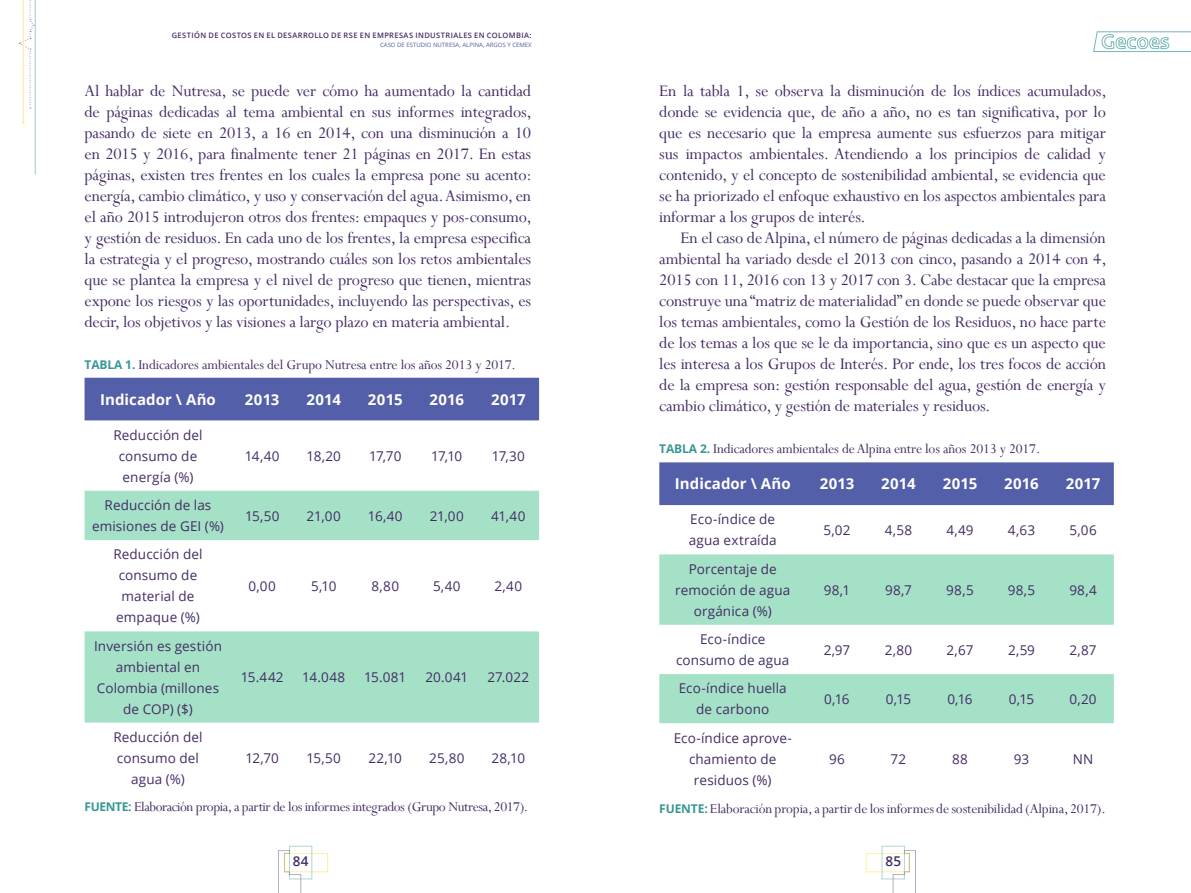
<style>
.page{position:relative;width:1191px;height:893px;background:#fff}
.page>*{position:absolute;margin:0;border:0;box-sizing:border-box;transform-origin:0 0}
.t1{font:18px/21px "Perpetua";letter-spacing:-.01em;color:#432c63;text-align:justify}
.t2{font:15px "Perpetua";letter-spacing:-.01em;color:#432c63}
.t3{font:15px "Perpetua";letter-spacing:-.03em;color:#432c63}
.t4{font:700 15px "Open Sans";letter-spacing:.01em;color:#fff}
.t5{font:13.5px/21px "Open Sans";letter-spacing:.01em;color:#432c63;text-align:center}
.t6{font:600 13.5px "Open Sans";color:#432c63}
.t7{font:600 7.5px "Open Sans";letter-spacing:.05em;color:#432c63}
.t8{font:6px "Open Sans";color:#535fa8}
.s1{font-family:"Open Sans";font-weight:700;font-size:12px;color:#389797}
</style>
<div class="page">
<svg style="left:892px;top:850px;width:23px;height:43px"></svg>
<svg style="left:278px;top:850px;width:23px;height:43px"></svg>
<hr style="left:35px;top:0;width:1px;height:174px;background:#9ccbcb">
<svg style="left:19px;top:0;width:15px;height:109px"></svg>
<hr style="left:23px;top:0;width:1px;height:124px;background:#feeaa1">
<svg style="left:1093px;top:32px;width:98px;height:20px"></svg>
<div style="left:85px;top:378px;width:454px;height:42px;background:#535fa8"></div>
<svg style="left:85px;top:491px;width:454px;height:232px;fill:#a4e1c7"></svg>
<div style="left:659px;top:462px;width:454px;height:43px;background:#535fa8"></div>
<svg style="left:659px;top:554px;width:454px;height:169px;fill:#a4e1c7"></svg>
<svg style="left:659px;top:723px;width:454px;height:1px"></svg>
<p class="t7" style="left:172px;top:30px;width:361px">GESTIÓN DE COSTOS EN EL DESARROLLO DE RSE EN EMPRESAS INDUSTRIALES EN COLOMBIA:</p>
<p class="t8" style="left:380px;top:40px;width:153px">CASO DE ESTUDIO NUTRESA, ALPINA, ARGOS Y CEMEX</p>
<p class="t1" style="left:85px;top:80px;width:449px">Al hablar de Nutresa, se puede ver cómo ha aumentado la cantidad de páginas dedicadas al tema ambiental en sus informes integrados, pasando de siete en 2013, a 16 en 2014, con una disminución a 10 en 2015 y 2016, para finalmente tener 21 páginas en 2017. En estas páginas, existen tres frentes en los cuales la empresa pone su acento: energía, cambio climático, y uso y conservación del agua. Asimismo, en el año 2015 introdujeron otros dos frentes: empaques y pos-consumo, y gestión de residuos. En cada uno de los frentes, la empresa especifica la estrategia y el progreso, mostrando cuáles son los retos ambientales que se plantea la empresa y el nivel de progreso que tienen, mientras expone los riesgos y las oportunidades, incluyendo las perspectivas, es decir, los objetivos y las visiones a largo plazo en materia ambiental.</p>
<p class="t2" style="left:85px;top:355px;width:433px"><span class="s1">TABLA 1.</span> Indicadores ambientales del Grupo Nutresa entre los años 2013 y 2017.</p>
<p class="t4" style="left:100px;top:389px;width:117px">Indicador \ Año</p>
<p class="t4" style="left:245px;top:389px;width:36px">2013</p>
<p class="t4" style="left:306px;top:389px;width:36px">2014</p>
<p class="t4" style="left:368px;top:389px;width:36px">2015</p>
<p class="t4" style="left:429px;top:389px;width:36px">2016</p>
<p class="t4" style="left:491px;top:389px;width:36px">2017</p>
<p class="t5" style="left:113px;top:424px;width:91px">Reducción del consumo de energía (%)</p>
<p class="t5" style="left:245px;top:445px;width:36px">14,40</p>
<p class="t5" style="left:306px;top:445px;width:36px">18,20</p>
<p class="t5" style="left:369px;top:445px;width:34px">17,70</p>
<p class="t5" style="left:431px;top:445px;width:33px">17,10</p>
<p class="t5" style="left:492px;top:445px;width:35px">17,30</p>
<p class="t5" style="left:92px;top:494px;width:133px">Reducción de las emisiones de GEI (%)</p>
<p class="t5" style="left:245px;top:505px;width:36px">15,50</p>
<p class="t5" style="left:307px;top:505px;width:36px">21,00</p>
<p class="t5" style="left:368px;top:505px;width:36px">16,40</p>
<p class="t5" style="left:430px;top:505px;width:36px">21,00</p>
<p class="t5" style="left:491px;top:505px;width:36px">41,40</p>
<p class="t5" style="left:113px;top:544px;width:91px">Reducción del consumo de material de empaque (%)</p>
<p class="t5" style="left:248px;top:575px;width:29px">0,00</p>
<p class="t5" style="left:311px;top:575px;width:27px">5,10</p>
<p class="t5" style="left:371px;top:575px;width:29px">8,80</p>
<p class="t5" style="left:433px;top:575px;width:29px">5,40</p>
<p class="t5" style="left:494px;top:575px;width:29px">2,40</p>
<p class="t5" style="left:94px;top:635px;width:129px">Inversión es gestión ambiental en<br>Colombia (millones de COP) ($)</p>
<p class="t5" style="left:241px;top:667px;width:44px">15.442</p>
<p class="t5" style="left:302px;top:667px;width:45px">14.048</p>
<p class="t5" style="left:364px;top:667px;width:44px">15.081</p>
<p class="t5" style="left:425px;top:667px;width:44px">20.041</p>
<p class="t5" style="left:487px;top:667px;width:43px">27.022</p>
<p class="t5" style="left:113px;top:726px;width:91px">Reducción del consumo del agua (%)</p>
<p class="t5" style="left:245px;top:747px;width:35px">12,70</p>
<p class="t5" style="left:306px;top:747px;width:36px">15,50</p>
<p class="t5" style="left:368px;top:747px;width:35px">22,10</p>
<p class="t5" style="left:429px;top:747px;width:37px">25,80</p>
<p class="t5" style="left:491px;top:747px;width:35px">28,10</p>
<p class="t3" style="left:85px;top:797px;width:445px"><span class="s1">FUENTE:</span> Elaboración propia, a partir de los informes integrados (Grupo Nutresa, 2017).</p>
<p class="t1" style="left:659px;top:80px;width:449px">En la tabla 1, se observa la disminución de los índices acumulados, donde se evidencia que, de año a año, no es tan significativa, por lo que es necesario que la empresa aumente sus esfuerzos para mitigar sus impactos ambientales. Atendiendo a los principios de calidad y contenido, y el concepto de sostenibilidad ambiental, se evidencia que se ha priorizado el enfoque exhaustivo en los aspectos ambientales para informar a los grupos de interés.</p>
<p class="t1" style="left:659px;top:227px;width:449px;text-indent:21px">En el caso de Alpina, el número de páginas dedicadas a la dimensión ambiental ha variado desde el 2013 con cinco, pasando a 2014 con 4, 2015 con 11, 2016 con 13 y 2017 con 3. Cabe destacar que la empresa construye una “matriz de materialidad” en donde se puede observar que los temas ambientales, como la Gestión de los Residuos, no hace parte de los temas a los que se le da importancia, sino que es un aspecto que les interesa a los Grupos de Interés. Por ende, los tres focos de acción de la empresa son: gestión responsable del agua, gestión de energía y cambio climático, y gestión de materiales y residuos.</p>
<p class="t2" style="left:659px;top:440px;width:382px"><span class="s1">TABLA 2.</span> Indicadores ambientales de Alpina entre los años 2013 y 2017.</p>
<p class="t4" style="left:675px;top:473px;width:117px">Indicador \ Año</p>
<p class="t4" style="left:819px;top:473px;width:36px">2013</p>
<p class="t4" style="left:881px;top:473px;width:36px">2014</p>
<p class="t4" style="left:942px;top:473px;width:36px">2015</p>
<p class="t4" style="left:1004px;top:473px;width:36px">2016</p>
<p class="t4" style="left:1065px;top:473px;width:36px">2017</p>
<p class="t5" style="left:689px;top:509px;width:89px;text-align:left">Eco-índice de agua extraída</p>
<p class="t5" style="left:823px;top:519px;width:28px">5,02</p>
<p class="t5" style="left:884px;top:519px;width:29px">4,58</p>
<p class="t5" style="left:946px;top:519px;width:29px">4,49</p>
<p class="t5" style="left:1008px;top:519px;width:29px">4,63</p>
<p class="t5" style="left:1069px;top:519px;width:29px">5,06</p>
<p class="t5" style="left:675px;top:558px;width:117px">Porcentaje de remoción de agua orgánica (%)</p>
<p class="t5" style="left:824px;top:579px;width:28px">98,1</p>
<p class="t5" style="left:885px;top:579px;width:28px">98,7</p>
<p class="t5" style="left:946px;top:579px;width:29px">98,5</p>
<p class="t5" style="left:1007px;top:579px;width:29px">98,5</p>
<p class="t5" style="left:1069px;top:579px;width:29px">98,4</p>
<p class="t5" style="left:676px;top:628px;width:115px">Eco-índice consumo de agua</p>
<p class="t5" style="left:823px;top:639px;width:28px">2,97</p>
<p class="t5" style="left:884px;top:639px;width:29px">2,80</p>
<p class="t5" style="left:946px;top:639px;width:28px">2,67</p>
<p class="t5" style="left:1008px;top:639px;width:29px">2,59</p>
<p class="t5" style="left:1069px;top:639px;width:29px">2,87</p>
<p class="t5" style="left:678px;top:678px;width:109px">Eco-índice huella de carbono</p>
<p class="t5" style="left:824px;top:688px;width:27px">0,16</p>
<p class="t5" style="left:886px;top:688px;width:27px">0,15</p>
<p class="t5" style="left:947px;top:688px;width:27px">0,16</p>
<p class="t5" style="left:1009px;top:688px;width:27px">0,15</p>
<p class="t5" style="left:1069px;top:688px;width:29px">0,20</p>
<p class="t5" style="left:673px;top:727px;width:120px">Eco-índice aprove&shy;chamiento de residuos (%)</p>
<p class="t5" style="left:829px;top:748px;width:17px">96</p>
<p class="t5" style="left:890px;top:748px;width:17px">72</p>
<p class="t5" style="left:952px;top:748px;width:17px">88</p>
<p class="t5" style="left:1013px;top:748px;width:17px">93</p>
<p class="t5" style="left:1072px;top:748px;width:22px">NN</p>
<p class="t2" style="left:659px;top:799px;width:448px"><span class="s1">FUENTE:</span> Elaboración propia, a partir de los informes de sostenibilidad (Alpina, 2017).</p>
<p class="t6" style="left:293px;top:852px;width:17px">84</p>
<p class="t6" style="left:885px;top:852px;width:17px">85</p>
</div>
